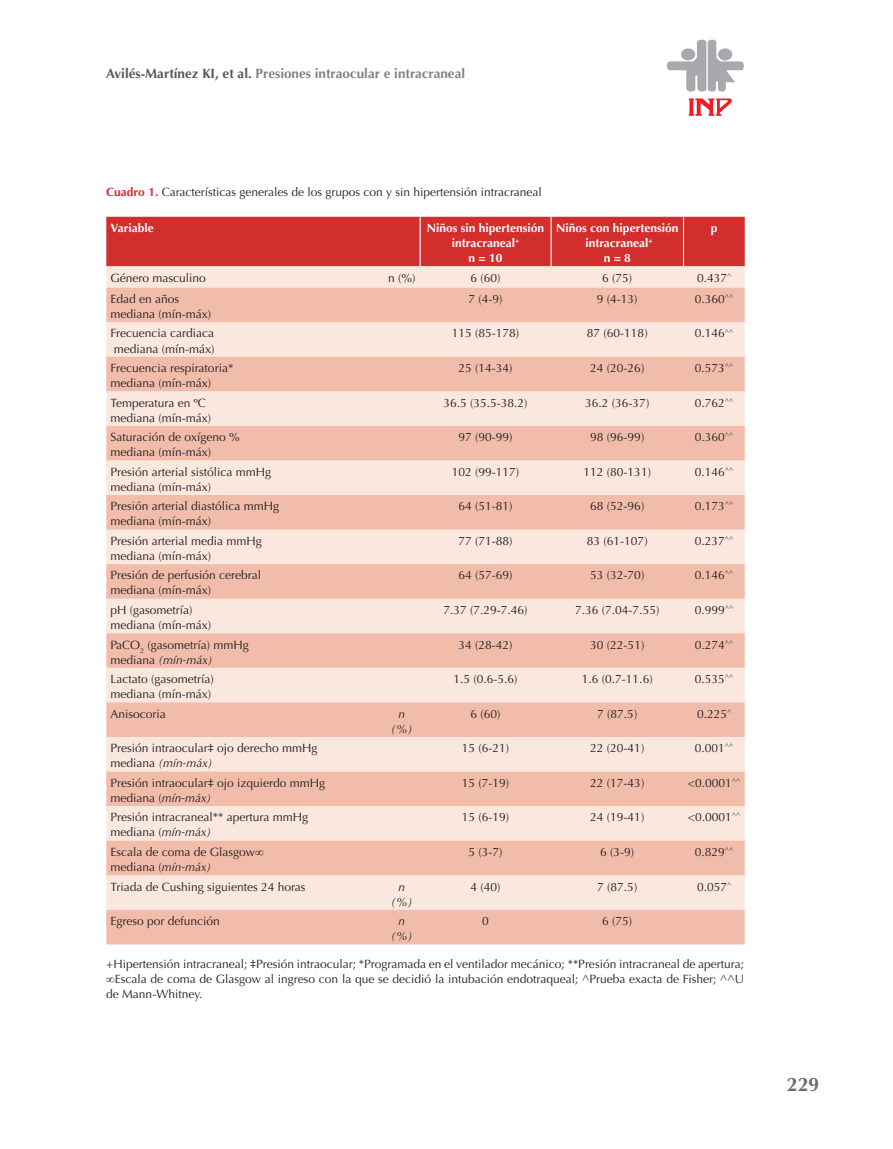
<style>
.page{position:relative;width:893px;height:1149px;background:#fff}
.page>*{position:absolute;margin:0;border:0;box-sizing:border-box;transform-origin:0 0}
.t1{font:700 19.5px "Optima";color:#6c6d70}
.t2{font:700 13.5px "Optima";color:#808285}
.t3{font:12px/15px "Optima";color:#231f20}
.t4{font:700 12px/15px "Optima";color:#fff;text-align:center}
.t5{font:italic 12px/15px "Optima";color:#231f20;text-align:center}
.s1{color:#57585a}
.s2{font-weight:700;color:#d22e2e}
.s3{font-style:italic}
</style>
<div class="page">
<svg style="left:689px;top:98px;width:43px;height:18px"></svg>
<svg style="left:667px;top:39px;width:77px;height:53px"></svg>
<div style="left:718px;top:48px;width:14px;height:12px;background:#a8a9ad;border-radius:50%"></div>
<div style="left:106px;top:217px;width:639px;height:49px;background:#d22e2e"></div>
<div style="left:106px;top:266px;width:639px;height:21px;background:#fae7de"></div>
<svg style="left:106px;top:287px;width:639px;height:657px;background:#f5d0c3"></svg>
<hr style="left:420px;top:217px;width:1px;height:49px;background:#fff">
<hr style="left:550px;top:217px;width:2px;height:49px;background:#fff">
<hr style="left:683px;top:217px;width:1px;height:49px;background:#fff">
<p class="t2" style="left:106px;top:66px;width:360px"><span class="s1">Avilés-Martínez KI, et al.</span> Presiones intraocular e intracraneal</p>
<p class="t3" style="left:106px;top:184px;width:437px"><span class="s2">Cuadro 1.</span> Características generales de los grupos con y sin hipertensión intracraneal</p>
<p class="t4" style="left:111px;top:220px;width:45px">Variable</p>
<p class="t4" style="left:427px;top:220px;width:119px">Niños sin hipertensión intracraneal<sup>+<br></sup>n = 10</p>
<p class="t4" style="left:556px;top:220px;width:124px">Niños con hipertensión intracraneal<sup>+<br></sup>n = 8</p>
<p class="t4" style="left:711px;top:220px;width:8px">p</p>
<p class="t3" style="left:111px;top:270px;width:97px">Género masculino</p>
<p class="t3" style="left:388px;top:270px;width:29px">n (%)</p>
<p class="t3" style="left:471px;top:270px;width:32px">6 (60)</p>
<p class="t3" style="left:602px;top:270px;width:32px">6 (75)</p>
<p class="t3" style="left:697px;top:270px;width:36px">0.437<sup>^</sup></p>
<p class="t3" style="left:111px;top:291px;width:102px">Edad en años mediana (mín-máx)</p>
<p class="t3" style="left:469px;top:291px;width:36px">7 (4-9)</p>
<p class="t3" style="left:597px;top:291px;width:42px">9 (4-13)</p>
<p class="t3" style="left:695px;top:291px;width:40px">0.360<sup>^^</sup></p>
<p class="t3" style="left:111px;top:326px;width:106px">Frecuencia cardiaca mediana (mín-máx)</p>
<p class="t3" style="left:452px;top:326px;width:69px">115 (85-178)</p>
<p class="t3" style="left:587px;top:326px;width:62px">87 (60-118)</p>
<p class="t3" style="left:695px;top:326px;width:40px">0.146<sup>^^</sup></p>
<p class="t3" style="left:111px;top:360px;width:124px">Frecuencia respiratoria* mediana (mín-máx)</p>
<p class="t3" style="left:459px;top:360px;width:56px">25 (14-34)</p>
<p class="t3" style="left:590px;top:360px;width:56px">24 (20-26)</p>
<p class="t3" style="left:695px;top:360px;width:40px">0.573<sup>^^</sup></p>
<p class="t3" style="left:111px;top:395px;width:102px">Temperatura en ºC mediana (mín-máx)</p>
<p class="t3" style="left:444px;top:395px;width:86px">36.5 (35.5-38.2)</p>
<p class="t3" style="left:585px;top:395px;width:66px">36.2 (36-37)</p>
<p class="t3" style="left:695px;top:395px;width:40px">0.762<sup>^^</sup></p>
<p class="t3" style="left:111px;top:429px;width:131px">Saturación de oxígeno % mediana (mín-máx)</p>
<p class="t3" style="left:459px;top:429px;width:56px">97 (90-99)</p>
<p class="t3" style="left:590px;top:429px;width:56px">98 (96-99)</p>
<p class="t3" style="left:695px;top:429px;width:40px">0.360<sup>^^</sup></p>
<p class="t3" style="left:111px;top:464px;width:162px">Presión arterial sistólica mmHg mediana (mín-máx)</p>
<p class="t3" style="left:452px;top:464px;width:69px">102 (99-117)</p>
<p class="t3" style="left:584px;top:464px;width:69px">112 (80-131)</p>
<p class="t3" style="left:695px;top:464px;width:40px">0.146<sup>^^</sup></p>
<p class="t3" style="left:111px;top:498px;width:170px">Presión arterial diastólica mmHg mediana (mín-máx)</p>
<p class="t3" style="left:459px;top:498px;width:56px">64 (51-81)</p>
<p class="t3" style="left:590px;top:498px;width:56px">68 (52-96)</p>
<p class="t3" style="left:695px;top:498px;width:40px">0.173<sup>^^</sup></p>
<p class="t3" style="left:111px;top:533px;width:153px">Presión arterial media mmHg mediana (mín-máx)</p>
<p class="t3" style="left:459px;top:533px;width:56px">77 (71-88)</p>
<p class="t3" style="left:587px;top:533px;width:62px">83 (61-107)</p>
<p class="t3" style="left:695px;top:533px;width:40px">0.237<sup>^^</sup></p>
<p class="t3" style="left:111px;top:568px;width:152px">Presión de perfusión cerebral mediana (mín-máx)</p>
<p class="t3" style="left:459px;top:568px;width:56px">64 (57-69)</p>
<p class="t3" style="left:590px;top:568px;width:56px">53 (32-70)</p>
<p class="t3" style="left:695px;top:568px;width:40px">0.146<sup>^^</sup></p>
<p class="t3" style="left:111px;top:602px;width:102px">pH (gasometría) mediana (mín-máx)</p>
<p class="t3" style="left:444px;top:602px;width:86px">7.37 (7.29-7.46)</p>
<p class="t3" style="left:575px;top:602px;width:86px">7.36 (7.04-7.55)</p>
<p class="t3" style="left:695px;top:602px;width:40px">0.999<sup>^^</sup></p>
<p class="t3" style="left:111px;top:637px;width:140px">PaCO<sub>2</sub> (gasometría) mmHg mediana <span class="s3">(mín-máx)</span></p>
<p class="t3" style="left:459px;top:637px;width:56px">34 (28-42)</p>
<p class="t3" style="left:590px;top:637px;width:56px">30 (22-51)</p>
<p class="t3" style="left:695px;top:637px;width:40px">0.274<sup>^^</sup></p>
<p class="t3" style="left:111px;top:671px;width:105px">Lactato (gasometría) mediana (mín-máx)</p>
<p class="t3" style="left:454px;top:671px;width:66px">1.5 (0.6-5.6)</p>
<p class="t3" style="left:582px;top:671px;width:72px">1.6 (0.7-11.6)</p>
<p class="t3" style="left:695px;top:671px;width:40px">0.535<sup>^^</sup></p>
<p class="t3" style="left:111px;top:706px;width:57px">Anisocoria</p>
<p class="t5" style="left:391px;top:706px;width:23px">n (%)</p>
<p class="t3" style="left:471px;top:706px;width:32px">6 (60)</p>
<p class="t3" style="left:597px;top:706px;width:42px">7 (87.5)</p>
<p class="t3" style="left:697px;top:706px;width:36px">0.225<sup>^</sup></p>
<p class="t3" style="left:111px;top:740px;width:209px">Presión intraocular‡ ojo derecho mmHg mediana <span class="s3">(mín-máx)</span></p>
<p class="t3" style="left:462px;top:740px;width:49px">15 (6-21)</p>
<p class="t3" style="left:590px;top:740px;width:56px">22 (20-41)</p>
<p class="t3" style="left:695px;top:740px;width:40px">0.001<sup>^^</sup></p>
<p class="t3" style="left:111px;top:775px;width:216px">Presión intraocular‡ ojo izquierdo mmHg mediana (<span class="s3">mín-máx)</span></p>
<p class="t3" style="left:462px;top:775px;width:49px">15 (7-19)</p>
<p class="t3" style="left:590px;top:775px;width:56px">22 (17-43)</p>
<p class="t3" style="left:688px;top:775px;width:54px">&lt;0.0001<sup>^^</sup></p>
<p class="t3" style="left:111px;top:809px;width:199px">Presión intracraneal** apertura mmHg mediana (<span class="s3">mín-máx)</span></p>
<p class="t3" style="left:462px;top:809px;width:49px">15 (6-19)</p>
<p class="t3" style="left:590px;top:809px;width:56px">24 (19-41)</p>
<p class="t3" style="left:688px;top:809px;width:54px">&lt;0.0001<sup>^^</sup></p>
<p class="t3" style="left:111px;top:844px;width:155px">Escala de coma de Glasgow∞ mediana (<span class="s3">mín-máx)</span></p>
<p class="t3" style="left:469px;top:844px;width:36px">5 (3-7)</p>
<p class="t3" style="left:600px;top:844px;width:36px">6 (3-9)</p>
<p class="t3" style="left:695px;top:844px;width:40px">0.829<sup>^^</sup></p>
<p class="t3" style="left:111px;top:878px;width:197px">Triada de Cushing siguientes 24 horas</p>
<p class="t5" style="left:391px;top:878px;width:23px">n (%)</p>
<p class="t3" style="left:471px;top:878px;width:32px">4 (40)</p>
<p class="t3" style="left:597px;top:878px;width:42px">7 (87.5)</p>
<p class="t3" style="left:697px;top:878px;width:36px">0.057<sup>^</sup></p>
<p class="t3" style="left:111px;top:913px;width:111px">Egreso por defunción</p>
<p class="t5" style="left:391px;top:913px;width:23px">n (%)</p>
<p class="t3" style="left:482px;top:913px;width:8px">0</p>
<p class="t3" style="left:602px;top:913px;width:32px">6 (75)</p>
<p class="t3" style="left:106px;top:956px;width:639px;text-align:justify">+Hipertensión intracraneal; ‡Presión intraocular; *Programada en el ventilador mecánico; **Presión intracraneal de apertura; ∞Escala de coma de Glasgow al ingreso con la que se decidió la intubación endotraqueal; ^Prueba exacta de Fisher; ^^U de Mann-Whitney.</p>
<h1 class="t1" style="left:787px;top:1072px;width:34px">229</h1>
</div>
